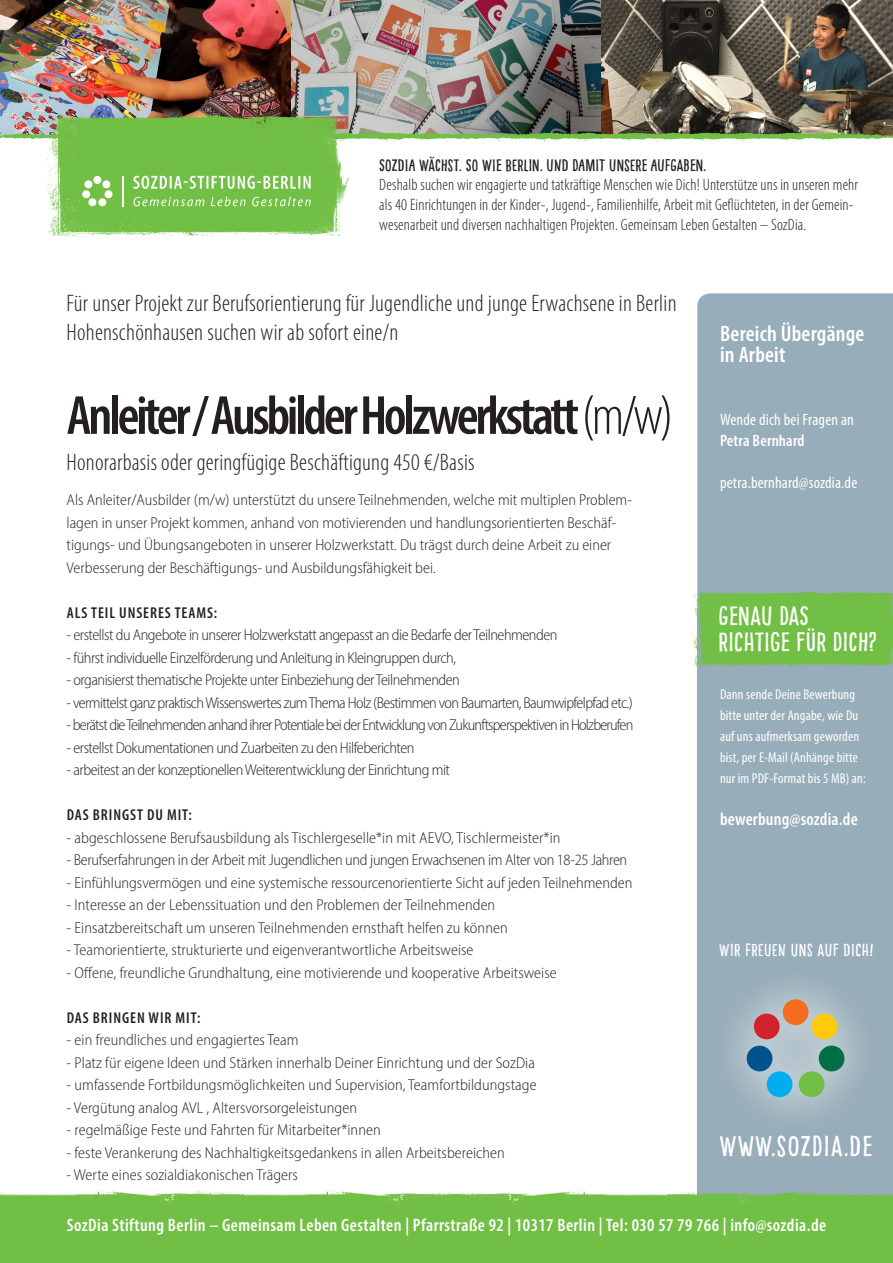
<style>
.page{position:relative;width:893px;height:1263px;background:#fff}
.page>*{position:absolute;margin:0;border:0;box-sizing:border-box;transform-origin:0 0}
.t1{font:600 condensed 55.5px "Myriad Pro";letter-spacing:-.06em;color:#231f20}
.t2{font:28.5px "Pinto NO 01";letter-spacing:.04em;color:#fff}
.t3{font:26.25px/26.2px "Pinto NO 01";letter-spacing:.01em;color:#fff}
.t4{font:300 condensed 24px/28.8px "Myriad Pro";letter-spacing:.01em;color:#231f20}
.t5{font:600 condensed 22.5px/21px "Myriad Pro";letter-spacing:.01em;color:#fff}
.t6{font:600 condensed 18px "Myriad Pro";letter-spacing:.025em;color:#fff}
.t7{font:17.25px "Pinto NO 01";letter-spacing:.025em;color:#fff}
.t8{font:300 condensed 16.5px/19.8px "Myriad Pro";letter-spacing:.01em;color:#231f20}
.t9{font:16.5px "Pinto NO 01";letter-spacing:.01em;color:#231f20}
.t10{font:condensed 16.5px "Myriad Pro";letter-spacing:.01em;color:#fff}
.t11{font:600 condensed 16.5px "Myriad Pro";letter-spacing:.01em;color:#fff}
.t12{font:300 semi-condensed 15.75px/22.5px "Myriad Pro";color:#231f20}
.t13{font:300 semi-condensed 15.75px "Myriad Pro";letter-spacing:-.03em;color:#231f20}
.t14{font:300 semi-condensed 15.75px "Myriad Pro";letter-spacing:-.05em;color:#231f20}
.t15{font:300 semi-condensed 15.75px "Myriad Pro";letter-spacing:-.04em;color:#231f20}
.t16{font:300 semi-condensed 15.75px "Myriad Pro";letter-spacing:-.02em;color:#231f20}
.t17{font:600 condensed 15.75px "Myriad Pro";letter-spacing:.06em;color:#231f20}
.t18{font:condensed 14.25px/21px "Myriad Pro";letter-spacing:.01em;color:#fff}
.s1{font-weight:300}
</style>
<div class="page">
<img style="left:0;top:0;width:893px;height:120px">
<div style="left:697px;top:608px;width:196px;height:592px;background:#97adb9"></div>
<img style="left:46px;top:112px;width:303px;height:125px">
<svg style="left:133px;top:176px;width:178px;height:13px"></svg>
<svg style="left:133px;top:196px;width:178px;height:10px"></svg>
<hr style="left:122px;top:176px;width:2px;height:30px;background:#fff">
<div style="left:98px;top:198px;width:8px;height:8px;background:#fff;border-radius:50%"></div>
<div style="left:105px;top:190px;width:8px;height:8px;background:#fff;border-radius:50%"></div>
<div style="left:84px;top:180px;width:8px;height:8px;background:#fff;border-radius:50%"></div>
<div style="left:93px;top:176px;width:8px;height:8px;background:#fff;border-radius:50%"></div>
<div style="left:82px;top:190px;width:8px;height:8px;background:#fff;border-radius:50%"></div>
<div style="left:88px;top:198px;width:8px;height:8px;background:#fff;border-radius:50%"></div>
<div style="left:102px;top:180px;width:8px;height:8px;background:#fff;border-radius:50%"></div>
<img style="left:0;top:1190px;width:183px;height:73px">
<img style="left:728px;top:1190px;width:165px;height:73px">
<img style="left:183px;top:1190px;width:242px;height:73px">
<img style="left:425px;top:1190px;width:303px;height:73px">
<img style="left:0;top:120px;width:157px;height:39px">
<img style="left:157px;top:120px;width:244px;height:39px">
<img style="left:401px;top:120px;width:157px;height:22px">
<img style="left:558px;top:120px;width:335px;height:22px">
<svg style="left:697px;top:293px;width:196px;height:296px;fill:#97adb9"></svg>
<svg style="left:731px;top:985px;width:129px;height:130px;fill:#a7bac4"></svg>
<div style="left:799px;top:1071px;width:25px;height:26px;background:#71bf44;border-radius:50%"></div>
<div style="left:819px;top:1045px;width:25px;height:26px;background:#016f45;border-radius:50%"></div>
<div style="left:754px;top:1013px;width:26px;height:26px;background:#d1232a;border-radius:50%"></div>
<div style="left:783px;top:999px;width:25px;height:26px;background:#f36e21;border-radius:50%"></div>
<div style="left:747px;top:1045px;width:25px;height:26px;background:#00548e;border-radius:50%"></div>
<div style="left:767px;top:1071px;width:25px;height:26px;background:#00aeef;border-radius:50%"></div>
<div style="left:812px;top:1013px;width:25px;height:26px;background:#feca0a;border-radius:50%"></div>
<img style="left:691px;top:589px;width:202px;height:78px">
<p class="t9" style="left:379px;top:155px;width:328px">SOZDIA WÄCHST. SO WIE BERLIN. UND DAMIT UNSERE AUFGABEN.</p>
<p class="t8" style="left:379px;top:175px;width:480px">Deshalb suchen wir engagierte und tatkräftige Menschen wie Dich! Unterstütze uns in unseren mehr als 40 Einrichtungen in der Kinder-, Jugend-, Familienhilfe, Arbeit mit Geflüchteten, in der Gemein&shy;wesenarbeit und diversen nachhaltigen Projekten. Gemeinsam Leben Gestalten – SozDia.</p>
<p class="t4" style="left:67px;top:289px;width:611px">Für unser Projekt zur Berufsorientierung für Jugendliche und junge Erwachsene in Berlin<br>Hohenschönhausen suchen wir ab sofort eine/n</p>
<p class="t1" style="left:67px;top:381px;width:608px">Anleiter / Ausbilder Holzwerkstatt <span class="s1">(m/w)</span></p>
<p class="t4" style="left:67px;top:447px;width:409px">Honorarbasis oder geringfügige Beschäftigung 450 €/Basis</p>
<p class="t5" style="left:720px;top:322px;width:146px">Bereich Übergänge in Arbeit</p>
<p class="t10" style="left:720px;top:409px;width:135px">Wende dich bei Fragen an</p>
<p class="t11" style="left:720px;top:430px;width:86px">Petra Bernhard</p>
<p class="t10" style="left:720px;top:472px;width:139px">petra.bernhard@sozdia.de</p>
<p class="t12" style="left:67px;top:488px;width:567px">Als Anleiter/Ausbilder (m/w) unterstützt du unsere Teilnehmenden, welche mit multiplen Problem&shy;lagen in unser Projekt kommen, anhand von motivierenden und handlungsorientierten Beschäf&shy;tigungs- und Übungsangeboten in unserer Holzwerkstatt. Du trägst durch deine Arbeit zu einer Verbesserung der Beschäftigungs- und Ausbildungsfähigkeit bei.</p>
<p class="t17" style="left:67px;top:603px;width:152px">ALS TEIL UNSERES TEAMS:</p>
<p class="t13" style="left:67px;top:625px;width:492px">- erstellst du Angebote in unserer Holzwerkstatt angepasst an die Bedarfe der Teilnehmenden</p>
<p class="t13" style="left:67px;top:648px;width:391px">- führst individuelle Einzelförderung und Anleitung in Kleingruppen durch,</p>
<p class="t13" style="left:67px;top:670px;width:395px">- organisierst thematische Projekte unter Einbeziehung der Teilnehmenden</p>
<p class="t15" style="left:67px;top:693px;width:568px">- vermittelst ganz praktisch Wissenswertes zum Thema Holz (Bestimmen von Baumarten, Baumwipfelpfad etc.)</p>
<p class="t14" style="left:67px;top:715px;width:568px">- berätst die Teilnehmenden anhand ihrer Potentiale bei der Entwicklung von Zukunftsperspektiven in Holzberufen</p>
<p class="t13" style="left:67px;top:738px;width:349px">- erstellst Dokumentationen und Zuarbeiten zu den Hilfeberichten</p>
<p class="t13" style="left:67px;top:760px;width:385px">- arbeitest an der konzeptionellen Weiterentwicklung der Einrichtung mit</p>
<p class="t17" style="left:67px;top:805px;width:127px">DAS BRINGST DU MIT:</p>
<p class="t12" style="left:67px;top:826px;width:495px">- abgeschlossene Berufsausbildung als Tischlergeselle*in mit AEVO, Tischlermeister*in</p>
<p class="t16" style="left:67px;top:850px;width:562px">- Berufserfahrungen in der Arbeit mit Jugendlichen und jungen Erwachsenen im Alter von 18-25 Jahren</p>
<p class="t12" style="left:67px;top:871px;width:567px">- Einfühlungsvermögen und eine systemische ressourcenorientierte Sicht auf jeden Teilnehmenden</p>
<p class="t12" style="left:67px;top:893px;width:430px">- Interesse an der Lebenssituation und den Problemen der Teilnehmenden</p>
<p class="t12" style="left:67px;top:916px;width:443px">- Einsatzbereitschaft um unseren Teilnehmenden ernsthaft helfen zu können</p>
<p class="t12" style="left:67px;top:938px;width:408px">- Teamorientierte, strukturierte und eigenverantwortliche Arbeitsweise</p>
<p class="t12" style="left:67px;top:961px;width:492px">- Offene, freundliche Grundhaltung, eine motivierende und kooperative Arbeitsweise</p>
<p class="t17" style="left:67px;top:1008px;width:135px">DAS BRINGEN WIR MIT:</p>
<p class="t12" style="left:67px;top:1028px;width:234px">- ein freundliches und engagiertes Team</p>
<p class="t12" style="left:67px;top:1051px;width:470px">- Platz für eigene Ideen und Stärken innerhalb Deiner Einrichtung und der SozDia</p>
<p class="t12" style="left:67px;top:1073px;width:471px">- umfassende Fortbildungsmöglichkeiten und Supervision, Teamfortbildungstage</p>
<p class="t12" style="left:67px;top:1096px;width:292px">- Vergütung analog AVL , Altersvorsorgeleistungen</p>
<p class="t12" style="left:67px;top:1118px;width:316px">- regelmäßige Feste und Fahrten für Mitarbeiter*innen</p>
<p class="t12" style="left:67px;top:1141px;width:440px">- feste Verankerung des Nachhaltigkeitsgedankens in allen Arbeitsbereichen</p>
<p class="t12" style="left:67px;top:1163px;width:233px">- Werte eines sozialdiakonischen Trägers</p>
<p class="t6" style="left:67px;top:1214px;width:761px">SozDia Stiftung Berlin – Gemeinsam Leben Gestalten | Pfarrstraße 92 | 10317 Berlin | Tel: 030 57 79 766 | info@sozdia.de</p>
<p class="t3" style="left:719px;top:603px;width:159px">GENAU DAS<br>RICHTIGE FÜR DICH?</p>
<p class="t18" style="left:720px;top:683px;width:147px">Dann sende Deine Bewerbung bitte unter der Angabe, wie Du auf uns aufmerksam geworden bist, per E-Mail (Anhänge bitte nur im PDF-Format bis 5 MB) an:</p>
<p class="t6" style="left:720px;top:808px;width:139px">bewerbung@sozdia.de</p>
<p class="t7" style="left:719px;top:940px;width:156px">WIR FREUEN UNS AUF DICH!</p>
<p class="t2" style="left:719px;top:1129px;width:154px">WWW.SOZDIA.DE</p>
</div>
